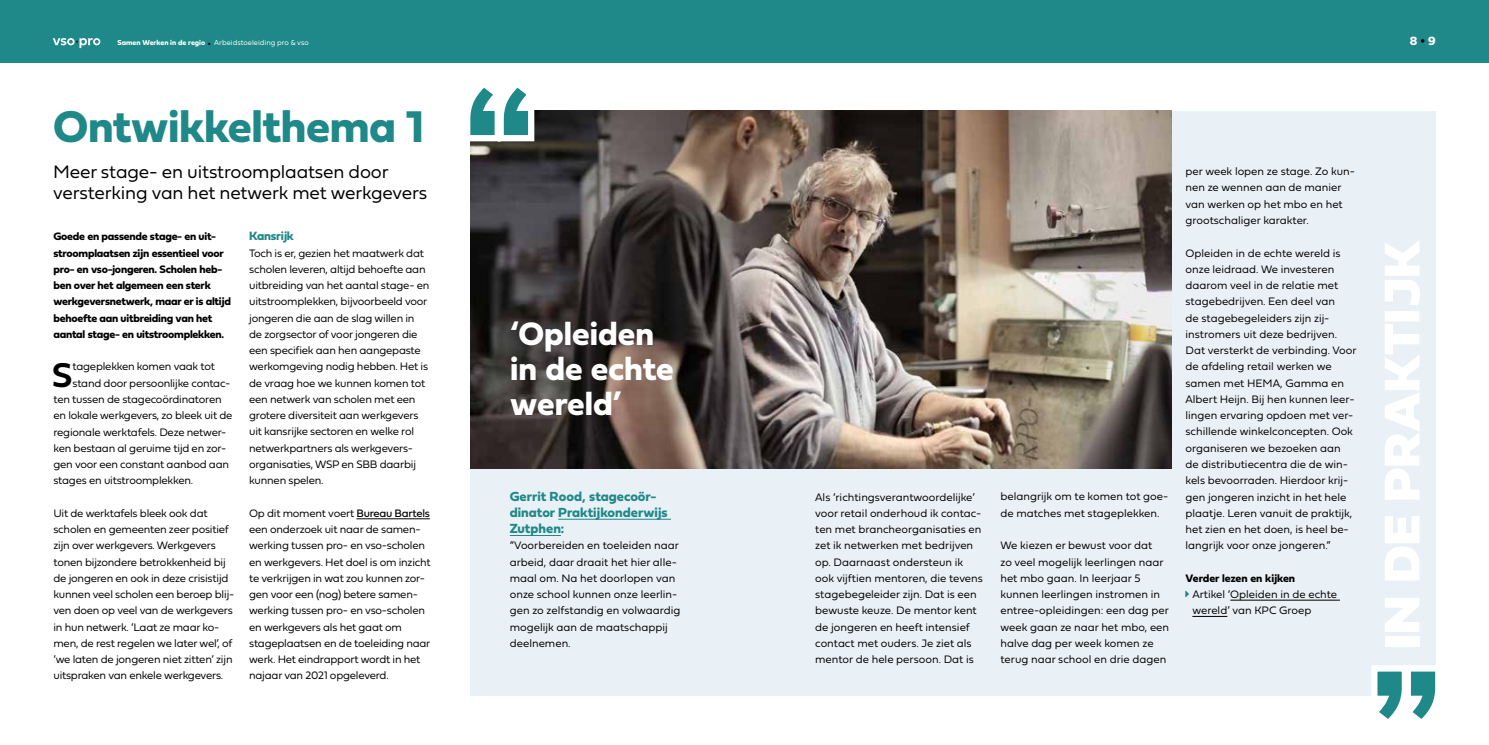
<style>
.page{position:relative;width:1489px;height:745px;background:#fff}
.page>*{position:absolute;margin:0;border:0;box-sizing:border-box;transform-origin:0 0}
.t1{font:52.5px "Fieldwork Geo Black";color:#fff}
.t2{font:46.25px "Fieldwork Geo Bold";letter-spacing:-.01em;color:#1f8888}
.t3{font:35.75px "Fieldwork Geo Demibold";color:#000}
.t4{font:33.75px/35px "Fieldwork Geo Bold";color:#fff}
.t5{font:18.75px/21.2px "Fieldwork Geo Light";letter-spacing:-.01em;color:#000}
.t6{font:13.75px/16.2px "Fieldwork Geo Bold";color:#1f8888}
.t7{font:12.5px "Fieldwork Geo Bold";letter-spacing:-.02em;color:#1f8888}
.t8{font:12.5px "Fieldwork Geo Bold";color:#fff}
.t9{font:11.25px/16.2px "Fieldwork Geo Light";letter-spacing:-.015em;color:#000}
.t10{font:11.25px/16.2px "Fieldwork Geo Bold";letter-spacing:-.02em;color:#000}
.t11{font:11.25px "Fieldwork Geo Bold";color:#000}
.t12{font:7.5px "Fieldwork Geo Light";color:#fff}
.s1{font-family:"Fieldwork Geo Bold"}
.s2{font-size:12.5px;color:#000}
.s3{color:#000}
.s4{font-family:"Fieldwork Geo Regular"}
</style>
<div class="page">
<div style="left:0;top:0;width:1488px;height:62px;background:#1f8888"></div>
<div style="left:470px;top:111px;width:965px;height:584px;background:#eaf1f6"></div>
<svg style="left:1365px;top:661px;width:71px;height:58px"></svg>
<img style="left:470px;top:111px;width:701px;height:357px">
<svg style="left:470px;top:88px;width:70px;height:56px"></svg>
<svg style="left:53px;top:38px;width:47px;height:10px"></svg>
<hr style="left:356px;top:518px;width:74px;height:1px;background:#000">
<hr style="left:1230px;top:599px;width:109px;height:1px;background:#000">
<hr style="left:1192px;top:615px;width:35px;height:1px;background:#000">
<hr style="left:558px;top:518px;width:113px;height:1px;background:#1f8888">
<hr style="left:510px;top:534px;width:51px;height:1px;background:#1f8888">
<p class="t12" style="left:117px;top:37px;width:193px"><span class="s1">Samen Werken in de regio</span> <span class="s2">•</span> Arbeidstoeleiding pro &amp; vso</p>
<p class="t8" style="left:1409px;top:31px;width:27px">8 <span class="s3">•</span> 9</p>
<h2 class="t2" style="left:53px;top:90px;width:372px">Ontwikkelthema 1</h2>
<h3 class="t5" style="left:53px;top:160px;width:375px">Meer stage- en uitstroomplaatsen door versterking van het netwerk met werkgevers</h3>
<p class="t7" style="left:249px;top:226px;width:46px">Kansrijk</p>
<p class="t9" style="left:249px;top:244px;width:182px">Toch is er, gezien het maatwerk dat scholen leveren, altijd behoefte aan uitbreiding van het aantal stage- en uitstroomplekken, bijvoorbeeld voor jongeren die aan de slag willen in de zorgsector of voor jongeren die een specifiek aan hen aangepaste werkomgeving nodig hebben. Het is de vraag hoe we kunnen komen tot een netwerk van scholen met een grotere diversiteit aan werkgevers uit kansrijke sectoren en welke rol netwerkpartners als werkgevers&shy;organisaties, WSP en SBB daarbij kunnen spelen.</p>
<p class="t9" style="left:249px;top:504px;width:183px">Op dit moment voert <span class="s4">Bureau Bartels </span>een onderzoek uit naar de samen&shy;werking tussen pro- en vso-scholen en werkgevers. Het doel is om inzicht te verkrijgen in wat zou kunnen zor&shy;gen voor een (nog) betere samen&shy;werking tussen pro- en vso-scholen en werkgevers als het gaat om stageplaatsen en de toeleiding naar werk. Het eindrapport wordt in het najaar van 2021 opgeleverd.</p>
<p class="t10" style="left:53px;top:228px;width:179px">Goede en passende stage- en uit&shy;stroomplaatsen zijn essentieel voor pro- en vso-jongeren. Scholen heb&shy;ben over het algemeen een sterk werkgeversnetwerk, maar er is altijd behoefte aan uitbreiding van het aantal stage- en uitstroomplekken.</p>
<h3 class="t3" style="left:52px;top:346px;width:22px">S</h3>
<p class="t9" style="left:72px;top:358px;width:144px">tageplekken komen vaak tot</p>
<p class="t9" style="left:72px;top:374px;width:159px">stand door persoonlijke contac-</p>
<p class="t9" style="left:53px;top:390px;width:170px">ten tussen de stagecoördinatoren</p>
<p class="t9" style="left:53px;top:406px;width:181px">en lokale werkgevers, zo bleek uit de</p>
<p class="t9" style="left:53px;top:423px;width:174px">regionale werktafels. Deze netwer-</p>
<p class="t9" style="left:53px;top:439px;width:174px">ken bestaan al geruime tijd en zor-</p>
<p class="t9" style="left:53px;top:455px;width:177px">gen voor een constant aanbod aan</p>
<p class="t9" style="left:53px;top:471px;width:141px">stages en uitstroomplekken.</p>
<p class="t9" style="left:53px;top:504px;width:182px">Uit de werktafels bleek ook dat scholen en gemeenten zeer positief zijn over werkgevers. Werkgevers tonen bijzondere betrokkenheid bij de jongeren en ook in deze crisistijd kunnen veel scholen een beroep blij&shy;ven doen op veel van de werkgevers in hun netwerk. ‘Laat ze maar ko&shy;men, de rest regelen we later wel’, of ‘we laten de jongeren niet zitten’ zijn uitspraken van enkele werkgevers.</p>
<h3 class="t4" style="left:510px;top:314px;width:165px">‘Opleiden in de echte wereld’</h3>
<p class="t6" style="left:510px;top:487px;width:159px">Gerrit Rood, stagecoör&shy;dinator Praktijkonderwijs<br>Zutphen:</p>
<p class="t9" style="left:510px;top:536px;width:172px">“Voorbereiden en toeleiden naar arbeid, daar draait het hier alle&shy;maal om. Na het doorlopen van onze school kunnen onze leerlin&shy;gen zo zelfstandig en volwaardig mogelijk aan de maatschappij deelnemen.</p>
<p class="t9" style="left:815px;top:487px;width:169px">Als ‘richtingsverantwoordelijke’ voor retail onderhoud ik contac&shy;ten met brancheorganisaties en zet ik netwerken met bedrijven op. Daarnaast ondersteun ik ook vijftien mentoren, die tevens stagebegeleider zijn. Dat is een bewuste keuze. De mentor kent de jongeren en heeft intensief contact met ouders. Je ziet als mentor de hele persoon. Dat is</p>
<p class="t9" style="left:1000px;top:487px;width:169px">belangrijk om te komen tot goe&shy;de matches met stageplekken.</p>
<p class="t9" style="left:1000px;top:536px;width:170px">We kiezen er bewust voor dat<br>zo veel mogelijk leerlingen naar het mbo gaan. In leerjaar 5 kunnen leerlingen instromen in entree-opleidingen: een dag per week gaan ze naar het mbo, een halve dag per week komen ze terug naar school en drie dagen</p>
<p class="t9" style="left:1185px;top:163px;width:171px">per week lopen ze stage. Zo kun&shy;nen ze wennen aan de manier van werken op het mbo en het grootschaliger karakter.</p>
<p class="t9" style="left:1185px;top:244px;width:173px">Opleiden in de echte wereld is onze leidraad. We investeren daarom veel in de relatie met stagebedrijven. Een deel van<br>de stagebegeleiders zijn zij&shy;instromers uit deze bedrijven.<br>Dat versterkt de verbinding. Voor de afdeling retail werken we samen met HEMA, Gamma en<br>Albert Heijn. Bij hen kunnen leer&shy;lingen ervaring opdoen met ver&shy;schillende winkelconcepten. Ook organiseren we bezoeken aan de distributiecentra die de win&shy;kels bevoorraden. Hierdoor krij&shy;gen jongeren inzicht in het hele plaatje. Leren vanuit de praktijk, het zien en het doen, is heel be&shy;langrijk voor onze jongeren.”</p>
<p class="t11" style="left:1185px;top:569px;width:111px">Verder lezen en kijken</p>
<p class="t9" style="left:1192px;top:585px;width:146px">Artikel ‘Opleiden in de echte wereld’ van KPC Groep</p>
<h1 class="t1" style="left:1354px;top:648px;width:410px;rotate:-90deg">IN DE PRAKTIJK</h1>
</div>
